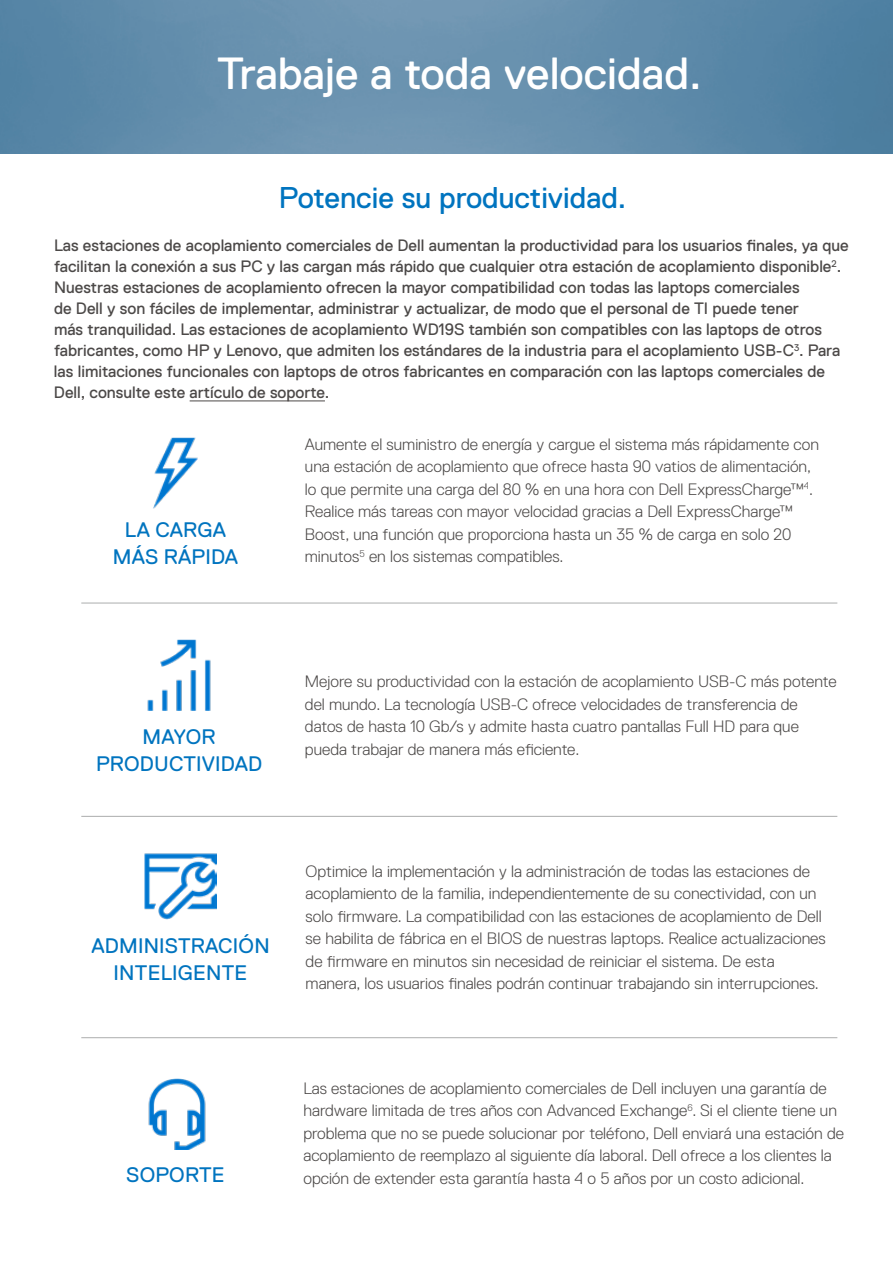
<style>
.page{position:relative;width:893px;height:1263px;background:#fff}
.page>*{position:absolute;margin:0;border:0;box-sizing:border-box;transform-origin:0 0}
.t1{font:45px "Dell Replica";color:#fff}
.t2{font:30px "Dell Replica";color:#0074bf}
.t3{font:21px/27px "Dell Replica";letter-spacing:.01em;color:#0074bf;text-align:center}
.t4{font:300 16.5px/22.5px "Dell Replica";color:#4c4948}
.t5{font:16.5px/21px "Dell Replica";color:#4c4948}
</style>
<div class="page">
<img style="left:0;top:0;width:893px;height:153px">
<hr style="left:81px;top:602px;width:756px;height:2px;background:#b5b6b6">
<hr style="left:81px;top:816px;width:756px;height:1px;background:#b5b6b6">
<hr style="left:81px;top:1037px;width:756px;height:1px;background:#b5b6b6">
<hr style="left:190px;top:401px;width:135px;height:1px;background:#4c4948">
<img style="left:148px;top:1079px;width:58px;height:71px">
<img style="left:145px;top:853px;width:71px;height:67px">
<img style="left:147px;top:640px;width:64px;height:71px">
<img style="left:153px;top:437px;width:45px;height:72px">
<h1 class="t1" style="left:217px;top:49px;width:486px">Trabaje a toda velocidad.</h1>
<h2 class="t2" style="left:279px;top:181px;width:349px">Potencie su productividad.</h2>
<p class="t5" style="left:54px;top:235px;width:796px">Las estaciones de acoplamiento comerciales de Dell aumentan la productividad para los usuarios finales, ya que facilitan la conexión a sus PC y las cargan más rápido que cualquier otra estación de acoplamiento disponible<sup>2</sup>.<br>Nuestras estaciones de acoplamiento ofrecen la mayor compatibilidad con todas las laptops comerciales<br>de Dell y son fáciles de implementar, administrar y actualizar, de modo que el personal de TI puede tener<br>más tranquilidad. Las estaciones de acoplamiento WD19S también son compatibles con las laptops de otros fabricantes, como HP y Lenovo, que admiten los estándares de la industria para el acoplamiento USB-C<sup>3</sup>. Para las limitaciones funcionales con laptops de otros fabricantes en comparación con las laptops comerciales de Dell, consulte este artículo de soporte.</p>
<p class="t3" style="left:113px;top:516px;width:127px">LA CARGA<br>MÁS RÁPIDA</p>
<p class="t4" style="left:305px;top:433px;width:515px">Aumente el suministro de energía y cargue el sistema más rápidamente con una estación de acoplamiento que ofrece hasta 90 vatios de alimentación, lo que permite una carga del 80 % en una hora con Dell ExpressCharge™<sup>4</sup>.<br>Realice más tareas con mayor velocidad gracias a Dell ExpressCharge™ Boost, una función que proporciona hasta un 35 % de carga en solo 20 minutos<sup>5</sup> en los sistemas compatibles.</p>
<p class="t3" style="left:96px;top:723px;width:168px">MAYOR<br>PRODUCTIVIDAD</p>
<p class="t4" style="left:305px;top:670px;width:533px">Mejore su productividad con la estación de acoplamiento USB-C más potente del mundo. La tecnología USB-C ofrece velocidades de transferencia de datos de hasta 10 Gb/s y admite hasta cuatro pantallas Full HD para que pueda trabajar de manera más eficiente.</p>
<p class="t3" style="left:91px;top:932px;width:180px">ADMINISTRACIÓN<br>INTELIGENTE</p>
<p class="t4" style="left:306px;top:860px;width:522px">Optimice la implementación y la administración de todas las estaciones de acoplamiento de la familia, independientemente de su conectividad, con un solo firmware. La compatibilidad con las estaciones de acoplamiento de Dell se habilita de fábrica en el BIOS de nuestras laptops. Realice actualizaciones de firmware en minutos sin necesidad de reiniciar el sistema. De esta manera, los usuarios finales podrán continuar trabajando sin interrupciones.</p>
<p class="t4" style="left:303px;top:1077px;width:542px">Las estaciones de acoplamiento comerciales de Dell incluyen una garantía de hardware limitada de tres años con Advanced Exchange<sup>6</sup>. Si el cliente tiene un problema que no se puede solucionar por teléfono, Dell enviará una estación de acoplamiento de reemplazo al siguiente día laboral. Dell ofrece a los clientes la</p>
<p class="t3" style="left:126px;top:1161px;width:100px">SOPORTE</p>
<p class="t4" style="left:303px;top:1167px;width:503px">opción de extender esta garantía hasta 4 o 5 años por un costo adicional.</p>
</div>
